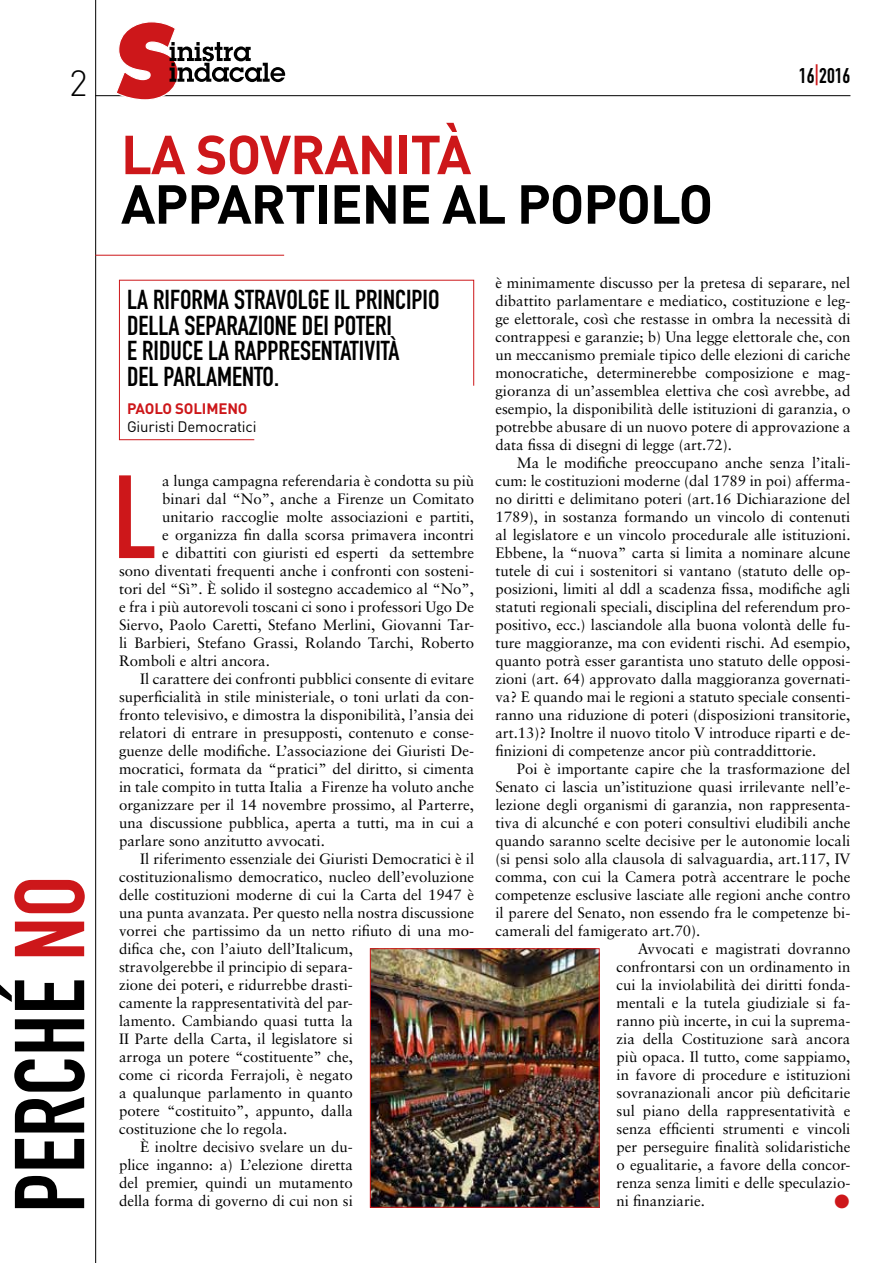
<style>
.page{position:relative;width:893px;height:1263px;background:#fff}
.page>*{position:absolute;margin:0;border:0;box-sizing:border-box;transform-origin:0 0}
.t1{font:116.1px "DIN Engschrift Std";color:#cd171a}
.t2{font:97.35px "DIN Engschrift Std";color:#000}
.t3{font:700 54px "DIN";letter-spacing:-.02em;color:#000}
.t4{font:700 54px "DIN";letter-spacing:-.02em;color:#cd171a}
.t5{font:300 36px "DIN";color:#000}
.t6{font:27px/25.5px "DIN Engschrift Std";color:#000}
.t7{font:21px "DIN Engschrift Std";color:#000}
.t8{font:15px/18px "Sabon";color:#000;text-align:justify}
.t9{font:15px "DIN";letter-spacing:-.01em;color:#000}
.t10{font:700 15px "DIN";letter-spacing:-.01em;color:#cd171a}
.t11{font:15px "Zapf Dingbats IT Cby BT";color:#cd171a}
.s1{color:#cd171a}
</style>
<div class="page">
<hr style="left:95px;top:95px;width:755px;height:1px;background:#000">
<svg style="left:115px;top:22px;width:170px;height:78px"></svg>
<hr style="left:95px;top:0;width:1px;height:1263px;background:#000">
<hr style="left:95px;top:255px;width:189px;height:1px;background:#cd171a">
<svg style="left:119px;top:279px;width:355px;height:161px"></svg>
<img style="left:372px;top:950px;width:226px;height:256px">
<div style="left:370px;top:948px;width:230px;height:260px;border:1px solid #cd171a"></div>
<h3 class="t5" style="left:69px;top:61px;width:20px">2</h3>
<h2 class="t2" style="left:-7px;top:1213px;width:338px;rotate:-90deg">PERCHÉ <span class="s1">NO</span></h2>
<h3 class="t4" style="left:121px;top:119px;width:352px">LA SOVRANITÀ</h3>
<h3 class="t3" style="left:121px;top:169px;width:594px">APPARTIENE AL POPOLO</h3>
<h3 class="t7" style="left:799px;top:63px;width:53px">16<span class="s1">|</span>2016</h3>
<h3 class="t6" style="left:127px;top:287px;width:314px">LA RIFORMA STRAVOLGE IL PRINCIPIO<br>DELLA SEPARAZIONE DEI POTERI<br>E RIDUCE LA RAPPRESENTATIVITÀ<br>DEL PARLAMENTO.</h3>
<p class="t10" style="left:127px;top:399px;width:122px">PAOLO SOLIMENO</p>
<p class="t9" style="left:127px;top:417px;width:131px">Giuristi Democratici</p>
<h1 class="t1" style="left:113px;top:449px;width:44px">L</h1>
<p class="t8" style="left:162px;top:472px;width:313px">a lunga campagna referendaria è condotta su più</p>
<p class="t8" style="left:162px;top:490px;width:313px">binari dal “No”, anche a Firenze un Comitato</p>
<p class="t8" style="left:162px;top:508px;width:313px">unitario raccoglie molte associazioni e partiti,</p>
<p class="t8" style="left:162px;top:526px;width:313px">e organizza fin dalla scorsa primavera incontri</p>
<p class="t8" style="left:162px;top:544px;width:313px">e dibattiti con giuristi ed esperti; da settembre</p>
<p class="t8" style="left:119px;top:562px;width:357px">sono diventati frequenti anche i confronti con sosteni-</p>
<p class="t8" style="left:119px;top:580px;width:357px">tori del “Sì”. È solido il sostegno accademico al “No”,</p>
<p class="t8" style="left:119px;top:598px;width:357px">e fra i più autorevoli toscani ci sono i professori Ugo De</p>
<p class="t8" style="left:119px;top:616px;width:357px">Siervo, Paolo Caretti, Stefano Merlini, Giovanni Tar-</p>
<p class="t8" style="left:119px;top:634px;width:357px">li Barbieri, Stefano Grassi, Rolando Tarchi, Roberto</p>
<p class="t8" style="left:119px;top:652px;width:152px">Romboli e altri ancora.</p>
<p class="t8" style="left:140px;top:670px;width:335px">Il carattere dei confronti pubblici consente di evitare</p>
<p class="t8" style="left:119px;top:688px;width:357px">superficialità in stile ministeriale, o toni urlati da con-</p>
<p class="t8" style="left:119px;top:706px;width:357px">fronto televisivo, e dimostra la disponibilità, l’ansia dei</p>
<p class="t8" style="left:119px;top:724px;width:357px">relatori di entrare in presupposti, contenuto e conse-</p>
<p class="t8" style="left:119px;top:742px;width:357px">guenze delle modifiche. L’associazione dei Giuristi De-</p>
<p class="t8" style="left:119px;top:760px;width:357px">mocratici, formata da “pratici” del diritto, si cimenta</p>
<p class="t8" style="left:119px;top:778px;width:357px">in tale compito in tutta Italia; a Firenze ha voluto anche</p>
<p class="t8" style="left:119px;top:796px;width:357px">organizzare per il 14 novembre prossimo, al Parterre,</p>
<p class="t8" style="left:119px;top:814px;width:357px">una discussione pubblica, aperta a tutti, ma in cui a</p>
<p class="t8" style="left:119px;top:832px;width:207px">parlare sono anzitutto avvocati.</p>
<p class="t8" style="left:140px;top:850px;width:335px">Il riferimento essenziale dei Giuristi Democratici è il</p>
<p class="t8" style="left:119px;top:868px;width:357px">costituzionalismo democratico, nucleo dell’evoluzione</p>
<p class="t8" style="left:119px;top:886px;width:357px">delle costituzioni moderne di cui la Carta del 1947 è</p>
<p class="t8" style="left:119px;top:904px;width:357px">una punta avanzata. Per questo nella nostra discussione</p>
<p class="t8" style="left:119px;top:922px;width:357px">vorrei che partissimo da un netto rifiuto di una mo-</p>
<p class="t8" style="left:119px;top:940px;width:235px">difica che, con l’aiuto dell’Italicum,</p>
<p class="t8" style="left:119px;top:958px;width:235px">stravolgerebbe il principio di separa-</p>
<p class="t8" style="left:119px;top:976px;width:235px">zione dei poteri, e ridurrebbe drasti-</p>
<p class="t8" style="left:119px;top:994px;width:235px">camente la rappresentatività del par-</p>
<p class="t8" style="left:119px;top:1012px;width:235px">lamento. Cambiando quasi tutta la</p>
<p class="t8" style="left:119px;top:1030px;width:235px">II Parte della Carta, il legislatore si</p>
<p class="t8" style="left:119px;top:1048px;width:235px">arroga un potere “costituente” che,</p>
<p class="t8" style="left:119px;top:1066px;width:235px">come ci ricorda Ferrajoli, è negato</p>
<p class="t8" style="left:119px;top:1084px;width:235px">a qualunque parlamento in quanto</p>
<p class="t8" style="left:119px;top:1102px;width:235px">potere “costituito”, appunto, dalla</p>
<p class="t8" style="left:119px;top:1120px;width:170px">costituzione che lo regola.</p>
<p class="t8" style="left:140px;top:1138px;width:214px">È inoltre decisivo svelare un du-</p>
<p class="t8" style="left:119px;top:1156px;width:235px">plice inganno: a) L’elezione diretta</p>
<p class="t8" style="left:119px;top:1174px;width:235px">del premier, quindi un mutamento</p>
<p class="t8" style="left:119px;top:1192px;width:235px">della forma di governo di cui non si</p>
<p class="t8" style="left:495px;top:274px;width:357px">è minimamente discusso per la pretesa di separare, nel dibattito parlamentare e mediatico, costituzione e leg&shy;ge elettorale, così che restasse in ombra la necessità di contrappesi e garanzie; b) Una legge elettorale che, con un meccanismo premiale tipico delle elezioni di cariche monocratiche, determinerebbe composizione e mag&shy;gioranza di un’assemblea elettiva che così avrebbe, ad esempio, la disponibilità delle istituzioni di garanzia, o potrebbe abusare di un nuovo potere di approvazione a data fissa di disegni di legge (art.72).</p>
<p class="t8" style="left:495px;top:454px;width:357px;text-indent:21px">Ma le modifiche preoccupano anche senza l’itali&shy;cum: le costituzioni moderne (dal 1789 in poi) afferma&shy;no diritti e delimitano poteri (art.16 Dichiarazione del 1789), in sostanza formando un vincolo di contenuti al legislatore e un vincolo procedurale alle istituzioni.<br>Ebbene, la “nuova” carta si limita a nominare alcune tutele di cui i sostenitori si vantano (statuto delle op&shy;posizioni, limiti al ddl a scadenza fissa, modifiche agli statuti regionali speciali, disciplina del referendum pro&shy;positivo, ecc.) lasciandole alla buona volontà delle fu&shy;ture maggioranze, ma con evidenti rischi. Ad esempio, quanto potrà esser garantista uno statuto delle opposi&shy;zioni (art. 64) approvato dalla maggioranza governati&shy;va? E quando mai le regioni a statuto speciale consenti&shy;ranno una riduzione di poteri (disposizioni transitorie, art.13)? Inoltre il nuovo titolo V introduce riparti e de&shy;finizioni di competenze ancor più contraddittorie.</p>
<p class="t8" style="left:517px;top:760px;width:335px">Poi è importante capire che la trasformazione del</p>
<p class="t8" style="left:495px;top:778px;width:357px">Senato ci lascia un’istituzione quasi irrilevante nell’e-</p>
<p class="t8" style="left:495px;top:796px;width:357px">lezione degli organismi di garanzia, non rappresenta-</p>
<p class="t8" style="left:495px;top:814px;width:357px">tiva di alcunché e con poteri consultivi eludibili anche</p>
<p class="t8" style="left:495px;top:832px;width:357px">quando saranno scelte decisive per le autonomie locali</p>
<p class="t8" style="left:495px;top:850px;width:357px">(si pensi solo alla clausola di salvaguardia, art.117, IV</p>
<p class="t8" style="left:495px;top:868px;width:357px">comma, con cui la Camera potrà accentrare le poche</p>
<p class="t8" style="left:495px;top:886px;width:357px">competenze esclusive lasciate alle regioni anche contro</p>
<p class="t8" style="left:495px;top:904px;width:357px">il parere del Senato, non essendo fra le competenze bi-</p>
<p class="t8" style="left:495px;top:922px;width:206px">camerali del famigerato art.70).</p>
<p class="t8" style="left:638px;top:940px;width:214px">Avvocati e magistrati dovranno</p>
<p class="t8" style="left:617px;top:958px;width:235px">confrontarsi con un ordinamento in</p>
<p class="t8" style="left:617px;top:976px;width:235px">cui la inviolabilità dei diritti fonda-</p>
<p class="t8" style="left:617px;top:994px;width:235px">mentali e la tutela giudiziale si fa-</p>
<p class="t8" style="left:617px;top:1012px;width:235px">ranno più incerte, in cui la suprema-</p>
<p class="t8" style="left:617px;top:1030px;width:235px">zia della Costituzione sarà ancora</p>
<p class="t8" style="left:617px;top:1048px;width:235px">più opaca. Il tutto, come sappiamo,</p>
<p class="t8" style="left:617px;top:1066px;width:235px">in favore di procedure e istituzioni</p>
<p class="t8" style="left:617px;top:1084px;width:235px">sovranazionali ancor più deficitarie</p>
<p class="t8" style="left:617px;top:1102px;width:235px">sul piano della rappresentatività e</p>
<p class="t8" style="left:617px;top:1120px;width:235px">senza efficienti strumenti e vincoli</p>
<p class="t8" style="left:617px;top:1138px;width:235px">per perseguire finalità solidaristiche</p>
<p class="t8" style="left:617px;top:1156px;width:235px">o egualitarie, a favore della concor-</p>
<p class="t8" style="left:617px;top:1174px;width:235px">renza senza limiti e delle speculazio-</p>
<p class="t8" style="left:617px;top:1192px;width:90px">ni finanziarie.</p>
<p class="t11" style="left:834px;top:1194px;width:16px">●</p>
</div>
